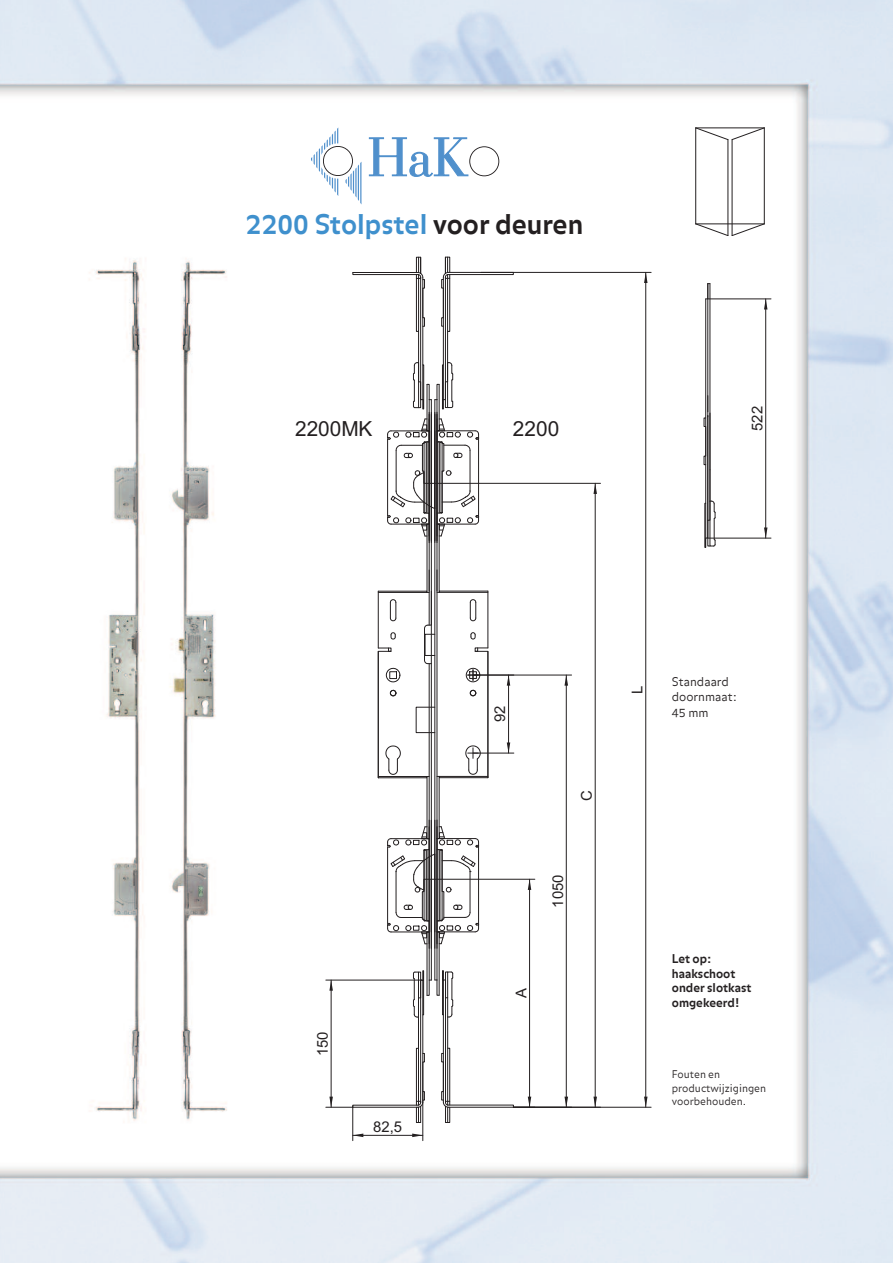
<style>
.page{position:relative;width:893px;height:1263px;background:#fff}
.page>*{position:absolute;margin:0;border:0;box-sizing:border-box;transform-origin:0 0}
.t1{font:700 27px "Balance";color:#3f90cd}
.t2{font:20.85px "Arial";color:#231f20}
.t3{font:14.85px "Arial";color:#231f20}
.t4{font:700 12px/14.4px "Balance";color:#231f20}
.t5{font:300 12px/15.6px "Balance";color:#231f20}
.t6{font:300 10.5px/13.6px "Balance";color:#231f20}
.s1{color:#231f20}
</style>
<div class="page">
<img style="left:0;top:0;width:893px;height:1263px">
<svg style="left:311px;top:127px;width:50px;height:77px"></svg>
<svg style="left:369px;top:137px;width:130px;height:40px"></svg>
<hr style="left:732px;top:140px;width:1px;height:96px;background:#231f20">
<svg style="left:695px;top:223px;width:70px;height:13px"></svg>
<hr style="left:728px;top:140px;width:1px;height:96px;background:#231f20">
<svg style="left:696px;top:129px;width:68px;height:11px"></svg>
<hr style="left:696px;top:128px;width:68px;height:1px;background:#231f20">
<hr style="left:764px;top:128px;width:1px;height:96px;background:#231f20">
<hr style="left:696px;top:224px;width:68px;height:1px;background:#231f20">
<hr style="left:695px;top:128px;width:1px;height:96px;background:#231f20">
<hr style="left:437px;top:400px;width:1px;height:580px;background:#231f20">
<hr style="left:488px;top:591px;width:1px;height:57px;background:#231f20">
<hr style="left:439px;top:777px;width:49px;height:1px;background:#231f20">
<hr style="left:439px;top:591px;width:49px;height:1px;background:#231f20">
<hr style="left:437px;top:776px;width:51px;height:1px;background:#231f20">
<hr style="left:439px;top:932px;width:1px;height:63px;background:#231f20">
<hr style="left:439px;top:384px;width:1px;height:47px;background:#231f20">
<hr style="left:437px;top:592px;width:51px;height:1px;background:#231f20">
<svg style="left:469px;top:599px;width:8px;height:22px"></svg>
<svg style="left:470px;top:632px;width:6px;height:7px"></svg>
<div style="left:443px;top:980px;width:3px;height:123px;border:1px solid #231f20"></div>
<svg style="left:703px;top:283px;width:13px;height:265px"></svg>
<svg style="left:764px;top:527px;width:3px;height:11px"></svg>
<svg style="left:764px;top:300px;width:3px;height:9px"></svg>
<hr style="left:708px;top:538px;width:63px;height:1px;background:#231f20">
<hr style="left:708px;top:299px;width:63px;height:1px;background:#231f20">
<hr style="left:765px;top:299px;width:1px;height:239px;background:#231f20">
<hr style="left:447px;top:1017px;width:1px;height:88px;background:#231f20">
<hr style="left:434px;top:400px;width:1px;height:580px;background:#231f20">
<div style="left:425px;top:634px;width:10px;height:22px;border:1px solid #231f20"></div>
<hr style="left:439px;top:776px;width:1px;height:62px;background:#231f20">
<hr style="left:439px;top:524px;width:1px;height:68px;background:#231f20">
<hr style="left:429px;top:664px;width:1px;height:316px;background:#231f20">
<hr style="left:378px;top:591px;width:1px;height:57px;background:#231f20">
<hr style="left:378px;top:777px;width:49px;height:1px;background:#231f20">
<hr style="left:378px;top:591px;width:49px;height:1px;background:#231f20">
<hr style="left:378px;top:776px;width:51px;height:1px;background:#231f20">
<hr style="left:427px;top:932px;width:1px;height:63px;background:#231f20">
<hr style="left:427px;top:384px;width:1px;height:47px;background:#231f20">
<hr style="left:378px;top:592px;width:51px;height:1px;background:#231f20">
<svg style="left:390px;top:599px;width:7px;height:22px"></svg>
<svg style="left:390px;top:632px;width:6px;height:8px"></svg>
<div style="left:420px;top:980px;width:3px;height:123px;border:1px solid #231f20"></div>
<svg style="left:413px;top:970px;width:41px;height:48px"></svg>
<svg style="left:352px;top:257px;width:162px;height:153px"></svg>
<hr style="left:418px;top:1017px;width:1px;height:88px;background:#231f20">
<hr style="left:431px;top:400px;width:1px;height:580px;background:#231f20">
<svg style="left:378px;top:647px;width:25px;height:131px"></svg>
<hr style="left:427px;top:776px;width:1px;height:63px;background:#231f20">
<hr style="left:427px;top:524px;width:1px;height:68px;background:#231f20">
<hr style="left:424px;top:628px;width:1px;height:32px;background:#231f20">
<hr style="left:429px;top:400px;width:1px;height:225px;background:#231f20">
<svg style="left:424px;top:570px;width:16px;height:59px"></svg>
<svg style="left:424px;top:659px;width:7px;height:5px"></svg>
<svg style="left:387px;top:826px;width:92px;height:119px"></svg>
<hr style="left:429px;top:820px;width:1px;height:128px;background:#231f20">
<hr style="left:431px;top:820px;width:1px;height:128px;background:#231f20">
<hr style="left:427px;top:850px;width:1px;height:71px;background:#231f20">
<svg style="left:387px;top:418px;width:92px;height:119px"></svg>
<svg style="left:507px;top:676px;width:3px;height:10px"></svg>
<svg style="left:507px;top:742px;width:3px;height:11px"></svg>
<hr style="left:473px;top:753px;width:41px;height:1px;background:#231f20">
<hr style="left:508px;top:675px;width:1px;height:78px;background:#231f20">
<svg style="left:528px;top:880px;width:3px;height:10px"></svg>
<hr style="left:435px;top:879px;width:100px;height:1px;background:#231f20">
<svg style="left:441px;top:1047px;width:94px;height:76px"></svg>
<hr style="left:529px;top:879px;width:1px;height:228px;background:#231f20">
<svg style="left:564px;top:676px;width:4px;height:10px"></svg>
<svg style="left:564px;top:1097px;width:4px;height:10px"></svg>
<hr style="left:473px;top:675px;width:99px;height:1px;background:#231f20">
<hr style="left:566px;top:675px;width:1px;height:432px;background:#231f20">
<svg style="left:464px;top:647px;width:25px;height:131px"></svg>
<svg style="left:593px;top:484px;width:4px;height:10px"></svg>
<svg style="left:593px;top:1097px;width:4px;height:10px"></svg>
<hr style="left:435px;top:483px;width:165px;height:1px;background:#231f20">
<hr style="left:595px;top:483px;width:1px;height:624px;background:#231f20">
<svg style="left:644px;top:273px;width:3px;height:10px"></svg>
<svg style="left:644px;top:1097px;width:3px;height:10px"></svg>
<hr style="left:481px;top:272px;width:170px;height:1px;background:#231f20">
<hr style="left:513px;top:1107px;width:138px;height:1px;background:#231f20">
<hr style="left:645px;top:272px;width:1px;height:835px;background:#231f20">
<svg style="left:412px;top:1133px;width:10px;height:4px"></svg>
<svg style="left:353px;top:1133px;width:10px;height:4px"></svg>
<hr style="left:422px;top:1091px;width:1px;height:49px;background:#231f20">
<hr style="left:352px;top:1106px;width:1px;height:34px;background:#231f20">
<hr style="left:353px;top:1135px;width:70px;height:1px;background:#231f20">
<svg style="left:329px;top:981px;width:4px;height:10px"></svg>
<hr style="left:326px;top:980px;width:96px;height:1px;background:#231f20">
<svg style="left:326px;top:1047px;width:99px;height:76px"></svg>
<hr style="left:331px;top:980px;width:1px;height:127px;background:#231f20">
<img style="left:77px;top:247px;width:170px;height:894px">
<h1 class="t1" style="left:246px;top:209px;width:339px">2200 Stolpstel <span class="s1">voor deuren</span></h1>
<h2 class="t2" style="left:295px;top:415px;width:79px">2200MK</h2>
<h2 class="t2" style="left:513px;top:415px;width:48px">2200</h2>
<p class="t3" style="left:747px;top:431px;width:26px;rotate:-90deg">522</p>
<p class="t3" style="left:313px;top:1056px;width:26px;rotate:-90deg">150</p>
<p class="t3" style="left:373px;top:1117px;width:30px">82,5</p>
<p class="t3" style="left:490px;top:722px;width:18px;rotate:-90deg">92</p>
<p class="t3" style="left:577px;top:800px;width:12px;rotate:-90deg">C</p>
<p class="t3" style="left:548px;top:908px;width:35px;rotate:-90deg">1050</p>
<p class="t3" style="left:511px;top:998px;width:11px;rotate:-90deg">A</p>
<p class="t3" style="left:628px;top:694px;width:10px;rotate:-90deg">L</p>
<p class="t5" style="left:672px;top:674px;width:67px">Standaard doornmaat:<br>45 mm</p>
<p class="t4" style="left:672px;top:952px;width:81px">Let op: haakschoot onder slotkast omgekeerd!</p>
<p class="t6" style="left:672px;top:1068px;width:96px">Fouten en productwijzigingen voorbehouden.</p>
</div>
